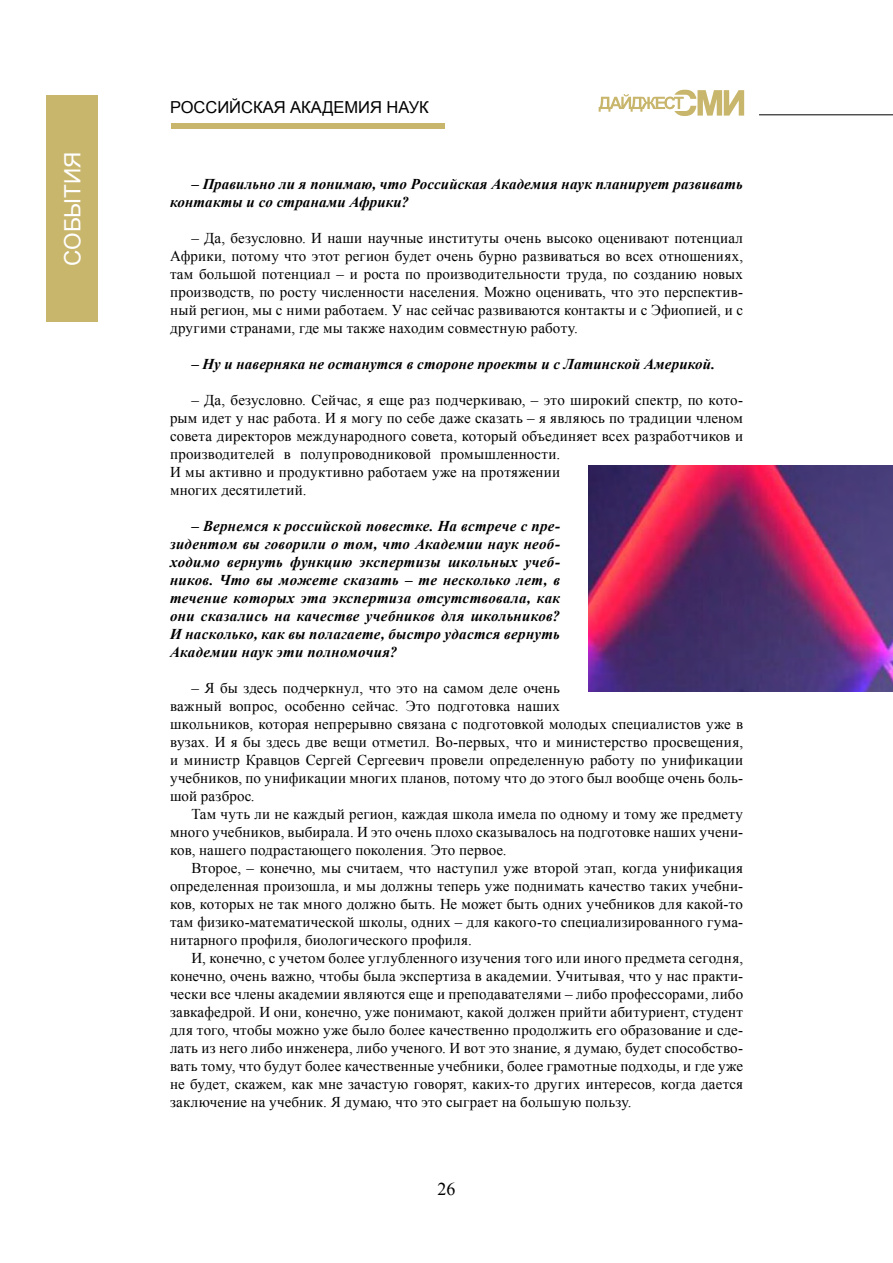
<style>
.page{position:relative;width:893px;height:1263px;background:#fff}
.page>*{position:absolute;margin:0;border:0;box-sizing:border-box;transform-origin:0 0}
.t1{font:22.5px "Arial";color:#fff}
.t2{font:18px "Times New Roman";color:#000}
.t3{font:16.5px "Arial";color:#000}
.t4{font:15px/18px "Times New Roman";letter-spacing:.01em;color:#000;text-align:justify}
.t5{font:italic 700 15px/18px "Times New Roman";letter-spacing:.01em;color:#000}
</style>
<div class="page">
<img style="left:588px;top:466px;width:305px;height:225px">
<hr style="left:759px;top:114px;width:134px;height:1px;background:#000">
<div style="left:171px;top:123px;width:274px;height:6px;background:#c9b66d"></div>
<svg style="left:599px;top:90px;width:145px;height:26px"></svg>
<div style="left:47px;top:95px;width:51px;height:227px;background:#c9b66d"></div>
<h1 class="t1" style="left:58px;top:266px;width:116px;rotate:-90deg">СОБЫТИЯ</h1>
<p class="t3" style="left:170px;top:96px;width:260px">РОССИЙСКАЯ АКАДЕМИЯ НАУК</p>
<p class="t5" style="left:170px;top:174px;width:574px;text-indent:21px">– Правильно ли я понимаю, что Российская Академия наук планирует развивать контакты и со странами Африки?</p>
<p class="t4" style="left:170px;top:228px;width:574px;text-indent:21px">– Да, безусловно. И наши научные институты очень высоко оценивают потенциал Африки, потому что этот регион будет очень бурно развиваться во всех отношениях, там большой потенциал – и роста по производительности труда, по созданию новых производств, по росту численности населения. Можно оценивать, что это перспектив&shy;ный регион, мы с ними работаем. У нас сейчас развиваются контакты и с Эфиопией, и с другими странами, где мы также находим совместную работу.</p>
<p class="t5" style="left:191px;top:354px;width:525px">– Ну и наверняка не останутся в стороне проекты и с Латинской Америкой.</p>
<p class="t4" style="left:170px;top:390px;width:575px;text-align:left;text-indent:21px">– Да, безусловно. Сейчас, я еще раз подчеркиваю, – это широкий спектр, по кото&shy;рым идет у нас работа. И я могу по себе даже сказать – я являюсь по традиции членом совета директоров международного совета, который объединяет всех разработчиков и производителей в полупроводниковой промышленности.<br>И мы активно и продуктивно работаем уже на протяжении<br>многих десятилетий.</p>
<p class="t5" style="left:170px;top:516px;width:392px;text-align:justify;text-indent:21px">– Вернемся к российской повестке. На встрече с пре&shy;зидентом вы говорили о том, что Академии наук необ&shy;ходимо вернуть функцию экспертизы школьных учеб&shy;ников. Что вы можете сказать – те несколько лет, в течение которых эта экспертиза отсутствовала, как они сказались на качестве учебников для школьников?<br>И насколько, как вы полагаете, быстро удастся вернуть Академии наук эти полномочия?</p>
<p class="t4" style="left:170px;top:678px;width:574px;text-align:left;text-indent:21px">– Я бы здесь подчеркнул, что это на самом деле очень<br>важный вопрос, особенно сейчас. Это подготовка наших<br>школьников, которая непрерывно связана с подготовкой молодых специалистов уже в вузах. И я бы здесь две вещи отметил. Во-первых, что и министерство просвещения, и министр Кравцов Сергей Сергеевич провели определенную работу по унификации учебников, по унификации многих планов, потому что до этого был вообще очень боль&shy;шой разброс.</p>
<p class="t4" style="left:170px;top:804px;width:574px;text-indent:21px">Там чуть ли не каждый регион, каждая школа имела по одному и тому же предмету много учебников, выбирала. И это очень плохо сказывалось на подготовке наших учени&shy;ков, нашего подрастающего поколения. Это первое.</p>
<p class="t4" style="left:170px;top:858px;width:574px;text-indent:21px">Второе, – конечно, мы считаем, что наступил уже второй этап, когда унификация определенная произошла, и мы должны теперь уже поднимать качество таких учебни&shy;ков, которых не так много должно быть. Не может быть одних учебников для какой-то там физико-математической школы, одних – для какого-то специализированного гума&shy;нитарного профиля, биологического профиля.</p>
<p class="t4" style="left:170px;top:948px;width:575px;text-indent:21px">И, конечно, с учетом более углубленного изучения того или иного предмета сегодня, конечно, очень важно, чтобы была экспертиза в академии. Учитывая, что у нас практи&shy;чески все члены академии являются еще и преподавателями – либо профессорами, либо завкафедрой. И они, конечно, уже понимают, какой должен прийти абитуриент, студент для того, чтобы можно уже было более качественно продолжить его образование и сде&shy;лать из него либо инженера, либо ученого. И вот это знание, я думаю, будет способство&shy;вать тому, что будут более качественные учебники, более грамотные подходы, и где уже не будет, скажем, как мне зачастую говорят, каких-то других интересов, когда дается заключение на учебник. Я думаю, что это сыграет на большую пользу.</p>
<p class="t2" style="left:437px;top:1176px;width:19px">26</p>
</div>
